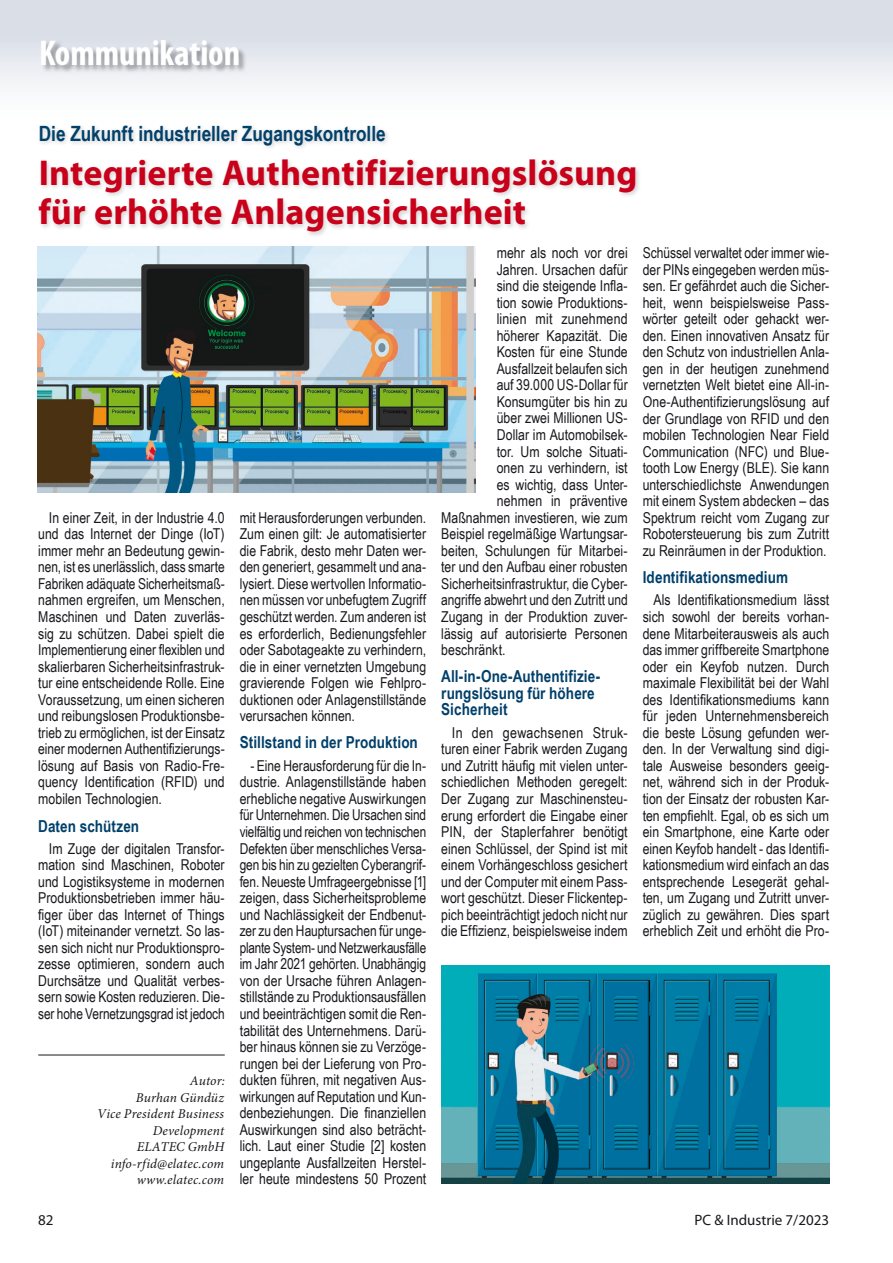
<style>
.page{position:relative;width:893px;height:1263px;background:#fff}
.page>*{position:absolute;margin:0;border:0;box-sizing:border-box;transform-origin:0 0}
.t1{font:700 36px/39.6px "Myriad Pro";letter-spacing:.005em;color:#c90019}
.t2{font:700 condensed 36px "Myriad Pro";letter-spacing:-.005em;color:#fff}
.t3{font:700 21px "Arial Narrow";color:#00406a}
.t4{font:700 16.5px/16.5px "Arial Narrow";letter-spacing:.005em;color:#00406a}
.t5{font:15px/16.5px "Arial Narrow";color:#1a171c;text-align:justify}
.t6{font:15px "Myriad Pro";color:#1a171c}
.t7{font:italic 13.5px/16.5px "Minion Pro";letter-spacing:.01em;color:#1a171c;text-align:right}
</style>
<div class="page">
<div style="left:0;top:0;width:893px;height:128px;background:linear-gradient(to bottom,#d2d8e2,#fff)"></div>
<hr style="left:38px;top:1055px;width:187px;height:1px;background:#1a171c">
<div style="left:37px;top:124px;width:605px;height:114px;background:#1a171c;opacity:.2"></div>
<img style="left:441px;top:965px;width:388px;height:218px">
<img style="left:38px;top:246px;width:437px;height:246px">
<div style="left:41px;top:41px;width:206px;height:33px;background:#1a171c;opacity:.4"></div>
<h1 class="t2" style="left:39px;top:30px;width:203px">Kommunikation</h1>
<h2 class="t3" style="left:39px;top:117px;width:349px">Die Zukunft industrieller Zugangskontrolle</h2>
<h1 class="t1" style="left:39px;top:151px;width:600px">Integrierte Authentifizierungslösung für erhöhte Anlagensicherheit</h1>
<p class="t5" style="left:38px;top:509px;width:188px;text-indent:11px">In einer Zeit, in der Industrie 4.0 und das Internet der Dinge (IoT) immer mehr an Bedeutung gewin&shy;nen, ist es unerlässlich, dass smarte Fabriken adäquate Sicherheitsmaß&shy;nahmen ergreifen, um Menschen, Maschinen und Daten zuverläs&shy;sig zu schützen. Dabei spielt die Implementierung einer flexiblen und skalierbaren Sicherheitsinfrastruk&shy;tur eine entscheidende Rolle. Eine Voraussetzung, um einen sicheren und reibungslosen Produktionsbe&shy;trieb zu ermöglichen, ist der Einsatz einer modernen Authentifizierungs&shy;lösung auf Basis von Radio-Fre&shy;quency Identification (RFID) und mobilen Technologien.</p>
<p class="t4" style="left:38px;top:817px;width:102px">Daten schützen</p>
<p class="t5" style="left:38px;top:839px;width:188px;text-indent:11px">Im Zuge der digitalen Transfor&shy;mation sind Maschinen, Roboter und Logistiksysteme in modernen Produktionsbetrieben immer häu&shy;figer über das Internet of Things (IoT) miteinander vernetzt. So las&shy;sen sich nicht nur Produktionspro&shy;zesse optimieren, sondern auch Durchsätze und Qualität verbes&shy;sern sowie Kosten reduzieren. Die&shy;ser hohe Vernetzungsgrad ist jedoch</p>
<p class="t7" style="left:97px;top:1072px;width:129px">Autor:<br>Burhan Gündüz<br>Vice President Business<br>Development<br>ELATEC GmbH info-rfid@elatec.com www.elatec.com</p>
<p class="t5" style="left:240px;top:509px;width:188px">mit Herausforderungen verbunden.<br>Zum einen gilt: Je automatisierter die Fabrik, desto mehr Daten wer&shy;den generiert, gesammelt und ana&shy;lysiert. Diese wertvollen Informatio&shy;nen müssen vor unbefugtem Zugriff geschützt werden. Zum anderen ist es erforderlich, Bedienungsfehler oder Sabotageakte zu verhindern, die in einer vernetzten Umgebung gravierende Folgen wie Fehlpro&shy;duktionen oder Anlagenstillstände verursachen können.</p>
<p class="t4" style="left:240px;top:733px;width:180px">Stillstand in der Produktion</p>
<p class="t5" style="left:240px;top:757px;width:188px;text-indent:11px">- Eine Herausforderung für die In&shy;dustrie. Anlagenstillstände haben erhebliche negative Auswirkungen für Unternehmen. Die Ursachen sind vielfältig und reichen von technischen Defekten über menschliches Versa&shy;gen bis hin zu gezielten Cyberangrif&shy;fen. Neueste Umfrageergebnisse [1] zeigen, dass Sicherheitsprobleme und Nachlässigkeit der Endbenut&shy;zer zu den Hauptursachen für unge&shy;plante System- und Netzwerkausfälle im Jahr 2021 gehörten. Unabhängig von der Ursache führen Anlagen&shy;stillstände zu Produktionsausfällen und beeinträchtigen somit die Ren&shy;tabilität des Unternehmens. Darü&shy;ber hinaus können sie zu Verzöge&shy;rungen bei der Lieferung von Pro&shy;dukten führen, mit negativen Aus&shy;wirkungen auf Reputation und Kun&shy;denbeziehungen. Die finanziellen Auswirkungen sind also beträcht&shy;lich. Laut einer Studie [2] kosten ungeplante Ausfallzeiten Herstel&shy;ler heute mindestens 50 Prozent</p>
<p class="t5" style="left:497px;top:244px;width:133px">mehr als noch vor drei</p>
<p class="t5" style="left:497px;top:260px;width:132px">Jahren. Ursachen dafür</p>
<p class="t5" style="left:497px;top:277px;width:132px">sind die steigende Infla-</p>
<p class="t5" style="left:497px;top:294px;width:132px">tion sowie Produktions-</p>
<p class="t5" style="left:497px;top:310px;width:132px">linien mit zunehmend</p>
<p class="t5" style="left:497px;top:327px;width:133px">höherer Kapazität. Die</p>
<p class="t5" style="left:497px;top:343px;width:133px">Kosten für eine Stunde</p>
<p class="t5" style="left:497px;top:360px;width:132px">Ausfallzeit belaufen sich</p>
<p class="t5" style="left:497px;top:376px;width:133px">auf 39.000 US-Dollar für</p>
<p class="t5" style="left:497px;top:393px;width:133px">Konsumgüter bis hin zu</p>
<p class="t5" style="left:497px;top:409px;width:133px">über zwei Millionen US-</p>
<p class="t5" style="left:497px;top:426px;width:132px">Dollar im Automobilsek-</p>
<p class="t5" style="left:497px;top:442px;width:132px">tor. Um solche Situati-</p>
<p class="t5" style="left:497px;top:459px;width:132px">onen zu verhindern, ist</p>
<p class="t5" style="left:497px;top:476px;width:132px">es wichtig, dass Unter-</p>
<p class="t5" style="left:497px;top:492px;width:132px">nehmen in präventive</p>
<p class="t5" style="left:441px;top:509px;width:188px">Maßnahmen investieren, wie zum</p>
<p class="t5" style="left:441px;top:525px;width:188px">Beispiel regelmäßige Wartungsar-</p>
<p class="t5" style="left:441px;top:542px;width:188px">beiten, Schulungen für Mitarbei-</p>
<p class="t5" style="left:441px;top:558px;width:188px">ter und den Aufbau einer robusten</p>
<p class="t5" style="left:441px;top:575px;width:188px">Sicherheitsinfrastruktur, die Cyber-</p>
<p class="t5" style="left:441px;top:591px;width:188px">angriffe abwehrt und den Zutritt und</p>
<p class="t5" style="left:441px;top:608px;width:188px">Zugang in der Produktion zuver-</p>
<p class="t5" style="left:441px;top:624px;width:188px">lässig auf autorisierte Personen</p>
<p class="t5" style="left:441px;top:641px;width:66px">beschränkt.</p>
<p class="t4" style="left:441px;top:667px;width:161px">All-in-One-Authentifizie&shy;rungslösung für höhere<br>Sicherheit</p>
<p class="t5" style="left:441px;top:724px;width:188px;text-indent:11px">In den gewachsenen Struk&shy;turen einer Fabrik werden Zugang und Zutritt häufig mit vielen unter&shy;schiedlichen Methoden geregelt:<br>Der Zugang zur Maschinensteu&shy;erung erfordert die Eingabe einer PIN, der Staplerfahrer benötigt einen Schlüssel, der Spind ist mit einem Vorhängeschloss gesichert und der Computer mit einem Pass&shy;wort geschützt. Dieser Flickentep&shy;pich beeinträchtigt jedoch nicht nur die Effizienz, beispielsweise indem</p>
<p class="t5" style="left:643px;top:244px;width:188px">Schüssel verwaltet oder immer wie&shy;der PINs eingegeben werden müs&shy;sen. Er gefährdet auch die Sicher&shy;heit, wenn beispielsweise Pass&shy;wörter geteilt oder gehackt wer&shy;den. Einen innovativen Ansatz für den Schutz von industriellen Anla&shy;gen in der heutigen zunehmend vernetzten Welt bietet eine All-in-One-Authentifizierungslösung auf der Grundlage von RFID und den mobilen Technologien Near Field Communication (NFC) und Blue&shy;tooth Low Energy (BLE). Sie kann unterschiedlichste Anwendungen mit einem System abdecken – das Spektrum reicht vom Zugang zur Robotersteuerung bis zum Zutritt zu Reinräumen in der Produktion.</p>
<p class="t4" style="left:643px;top:568px;width:147px">Identifikationsmedium</p>
<p class="t5" style="left:643px;top:591px;width:188px;text-indent:11px">Als Identifikationsmedium lässt sich sowohl der bereits vorhan&shy;dene Mitarbeiterausweis als auch das immer griffbereite Smartphone oder ein Keyfob nutzen. Durch maximale Flexibilität bei der Wahl des Identifikationsmediums kann für jeden Unternehmensbereich die beste Lösung gefunden wer&shy;den. In der Verwaltung sind digi&shy;tale Ausweise besonders geeig&shy;net, während sich in der Produk&shy;tion der Einsatz der robusten Kar&shy;ten empfiehlt. Egal, ob es sich um ein Smartphone, eine Karte oder einen Keyfob handelt - das Identifi&shy;kationsmedium wird einfach an das entsprechende Lesegerät gehal&shy;ten, um Zugang und Zutritt unver&shy;züglich zu gewähren. Dies spart erheblich Zeit und erhöht die Pro-</p>
<p class="t6" style="left:38px;top:1210px;width:17px">82</p>
<p class="t6" style="left:694px;top:1210px;width:136px">PC &amp; Industrie 7/2023</p>
</div>
